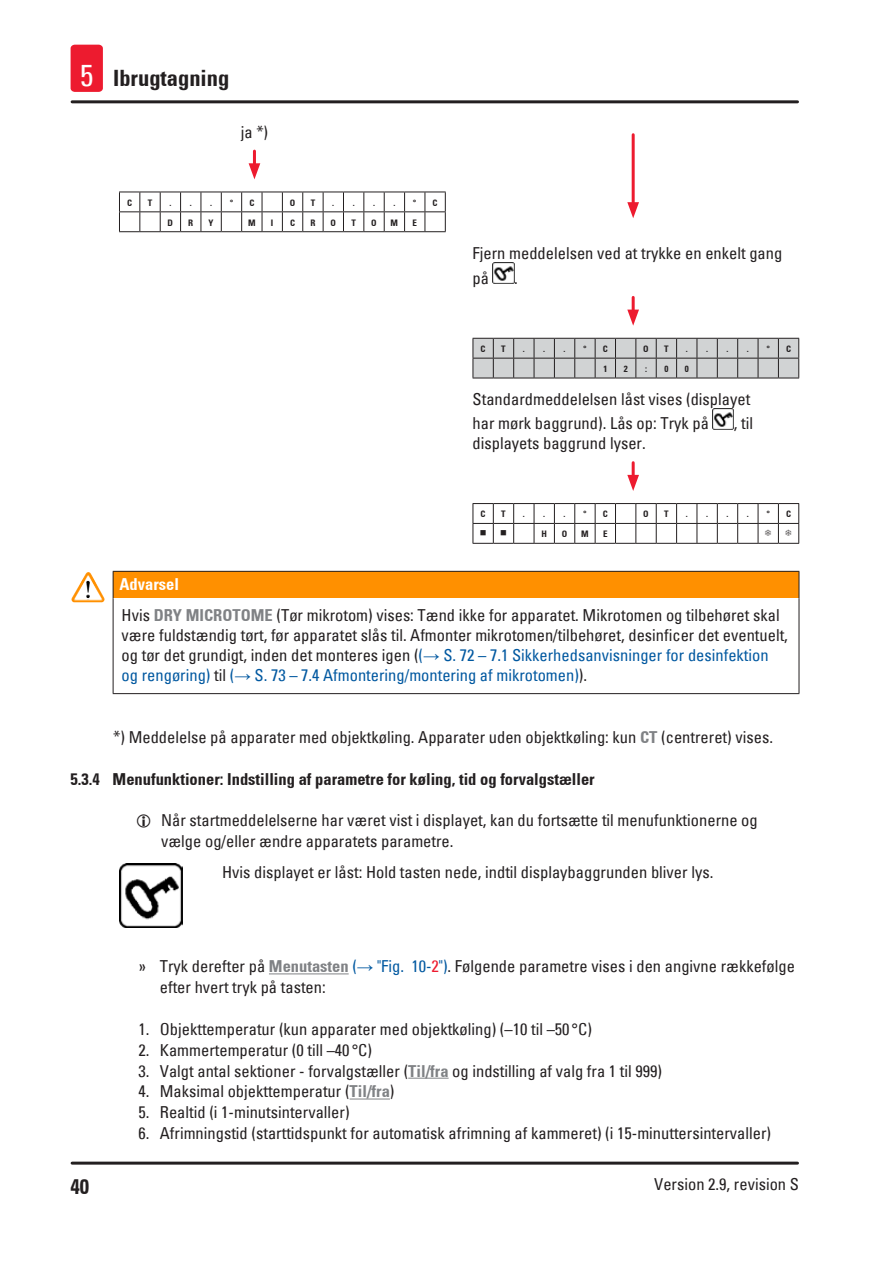
<style>
.page{position:relative;width:893px;height:1263px;background:#fff}
.page>*{position:absolute;margin:0;border:0;box-sizing:border-box;transform-origin:0 0}
.t1{font:700 condensed 22.5px "Univers";color:#231f20}
.t2{font:700 condensed 21px "Univers";color:#231f20}
.Source_of_danger{font:condensed 16.5px/19.8px "Univers";color:#231f20}
.Table_text{font:condensed 16.5px/24.6px "Univers";color:#231f20}
.Description_text{font:condensed 16.5px "Univers";color:#231f20}
.t3{font:700 condensed 16.5px "Univers";color:#231f20}
.Signalword__no_use_a{font:700 condensed 16.5px "Univers";color:#fff}
.Table_heading{font:700 condensed 9px "Univers";color:#231f20}
.Table_heading-2{font:9px "Wingdings";color:#231f20}
.s1{font-weight:400;font-size:30px;color:#fff}
.s2{font-weight:700;color:#808285}
.s3{color:#0058a0}
.s4{font-family:"Arial";font-stretch:normal;color:#0058a0}
.s5{color:#ed1b2f}
</style>
<div class="page">
<hr style="left:72px;top:1161px;width:725px;height:3px;background:#231f20">
<hr style="left:72px;top:100px;width:725px;height:3px;background:#231f20">
<div style="left:71px;top:45px;width:32px;height:47px;background:#ed1b2f;border-radius:4px"></div>
<hr style="left:269px;top:973px;width:80px;height:1px;background:#808285">
<hr style="left:408px;top:1078px;width:41px;height:1px;background:#808285">
<hr style="left:350px;top:1098px;width:40px;height:1px;background:#808285">
<hr style="left:253px;top:151px;width:3px;height:18px;background:#ed1b2f">
<svg style="left:249px;top:163px;width:11px;height:16px"></svg>
<hr style="left:632px;top:135px;width:3px;height:73px;background:#ed1b2f">
<svg style="left:627px;top:202px;width:12px;height:16px"></svg>
<svg style="left:119px;top:192px;width:327px;height:40px"></svg>
<img style="left:493px;top:263px;width:21px;height:21px">
<hr style="left:632px;top:297px;width:3px;height:18px;background:#ed1b2f">
<svg style="left:627px;top:310px;width:12px;height:16px"></svg>
<svg style="left:473px;top:338px;width:326px;height:41px;background:#bdbfc0"></svg>
<img style="left:713px;top:408px;width:21px;height:21px">
<hr style="left:632px;top:463px;width:3px;height:18px;background:#ed1b2f">
<svg style="left:627px;top:475px;width:12px;height:16px"></svg>
<div style="left:113px;top:571px;width:686px;height:27px;background:#ff9000"></div>
<hr style="left:113px;top:598px;width:1px;height:95px;background:#231f20">
<hr style="left:799px;top:598px;width:1px;height:95px;background:#231f20">
<hr style="left:113px;top:693px;width:686px;height:1px;background:#231f20">
<hr style="left:113px;top:571px;width:686px;height:1px;background:#231f20">
<svg style="left:113px;top:572px;width:1px;height:26px"></svg>
<svg style="left:799px;top:572px;width:1px;height:26px"></svg>
<img style="left:74px;top:572px;width:14px;height:23px">
<img style="left:119px;top:863px;width:64px;height:64px">
<svg style="left:473px;top:503px;width:326px;height:41px"></svg>
<h1 class="t1" style="left:80px;top:65px;width:151px"><span class="s1">5</span> Ibrugtagning</h1>
<p class="Table_text" style="left:241px;top:119px;width:29px">ja *)</p>
<p class="Table_heading" style="left:127px;top:197px;width:7px">C</p>
<p class="Table_heading" style="left:148px;top:197px;width:6px">T</p>
<p class="Table_heading" style="left:169px;top:197px;width:3px">.</p>
<p class="Table_heading" style="left:190px;top:197px;width:3px">.</p>
<p class="Table_heading" style="left:210px;top:197px;width:3px">.</p>
<p class="Table_heading" style="left:230px;top:197px;width:5px">°</p>
<p class="Table_heading" style="left:249px;top:197px;width:7px">C</p>
<p class="Table_heading" style="left:290px;top:197px;width:7px">O</p>
<p class="Table_heading" style="left:311px;top:197px;width:6px">T</p>
<p class="Table_heading" style="left:332px;top:197px;width:3px">.</p>
<p class="Table_heading" style="left:353px;top:197px;width:3px">.</p>
<p class="Table_heading" style="left:373px;top:197px;width:3px">.</p>
<p class="Table_heading" style="left:393px;top:197px;width:3px">.</p>
<p class="Table_heading" style="left:413px;top:197px;width:5px">°</p>
<p class="Table_heading" style="left:433px;top:197px;width:7px">C</p>
<p class="Table_heading" style="left:168px;top:217px;width:7px">D</p>
<p class="Table_heading" style="left:188px;top:217px;width:7px">R</p>
<p class="Table_heading" style="left:209px;top:217px;width:7px">Y</p>
<p class="Table_heading" style="left:248px;top:217px;width:9px">M</p>
<p class="Table_heading" style="left:271px;top:217px;width:4px">I</p>
<p class="Table_heading" style="left:290px;top:217px;width:7px">C</p>
<p class="Table_heading" style="left:310px;top:217px;width:7px">R</p>
<p class="Table_heading" style="left:331px;top:217px;width:7px">O</p>
<p class="Table_heading" style="left:351px;top:217px;width:6px">T</p>
<p class="Table_heading" style="left:371px;top:217px;width:7px">O</p>
<p class="Table_heading" style="left:391px;top:217px;width:9px">M</p>
<p class="Table_heading" style="left:412px;top:217px;width:6px">E</p>
<p class="Table_text" style="left:473px;top:241px;width:311px">Fjern meddelelsen ved at trykke en enkelt gang på</p>
<p class="Table_text" style="left:514px;top:265px;width:5px">.</p>
<p class="Table_heading" style="left:481px;top:343px;width:7px">C</p>
<p class="Table_heading" style="left:501px;top:343px;width:6px">T</p>
<p class="Table_heading" style="left:523px;top:343px;width:3px">.</p>
<p class="Table_heading" style="left:543px;top:343px;width:3px">.</p>
<p class="Table_heading" style="left:564px;top:343px;width:3px">.</p>
<p class="Table_heading" style="left:583px;top:343px;width:5px">°</p>
<p class="Table_heading" style="left:603px;top:343px;width:7px">C</p>
<p class="Table_heading" style="left:643px;top:343px;width:7px">O</p>
<p class="Table_heading" style="left:664px;top:343px;width:6px">T</p>
<p class="Table_heading" style="left:686px;top:343px;width:3px">.</p>
<p class="Table_heading" style="left:706px;top:343px;width:3px">.</p>
<p class="Table_heading" style="left:726px;top:343px;width:3px">.</p>
<p class="Table_heading" style="left:747px;top:343px;width:3px">.</p>
<p class="Table_heading" style="left:603px;top:363px;width:5px">1</p>
<p class="Table_heading" style="left:624px;top:363px;width:5px">2</p>
<p class="Table_heading" style="left:645px;top:363px;width:3px">:</p>
<p class="Table_heading" style="left:664px;top:363px;width:5px">0</p>
<p class="Table_heading" style="left:685px;top:363px;width:5px">0</p>
<p class="Table_text" style="left:473px;top:386px;width:279px">Standardmeddelelsen låst vises (displayet har mørk baggrund). Lås op: Tryk på</p>
<p class="Table_text" style="left:734px;top:411px;width:21px">, til</p>
<p class="Table_text" style="left:473px;top:431px;width:175px">displayets baggrund lyser.</p>
<p class="Table_heading" style="left:766px;top:343px;width:5px">°</p>
<p class="Table_heading" style="left:786px;top:343px;width:7px">C</p>
<p class="Table_heading" style="left:481px;top:509px;width:7px">C</p>
<p class="Table_heading" style="left:501px;top:509px;width:6px">T</p>
<p class="Table_heading" style="left:523px;top:509px;width:3px">.</p>
<p class="Table_heading" style="left:543px;top:509px;width:3px">.</p>
<p class="Table_heading" style="left:564px;top:509px;width:3px">.</p>
<p class="Table_heading" style="left:583px;top:509px;width:5px">°</p>
<p class="Table_heading" style="left:603px;top:509px;width:7px">C</p>
<p class="Table_heading" style="left:643px;top:509px;width:7px">O</p>
<p class="Table_heading" style="left:664px;top:509px;width:6px">T</p>
<p class="Table_heading" style="left:686px;top:509px;width:3px">.</p>
<p class="Table_heading" style="left:706px;top:509px;width:3px">.</p>
<p class="Table_heading" style="left:726px;top:509px;width:3px">.</p>
<p class="Table_heading" style="left:747px;top:509px;width:3px">.</p>
<p class="Table_heading-2" style="left:480px;top:528px;width:8px">■</p>
<p class="Table_heading-2" style="left:500px;top:528px;width:8px">■</p>
<p class="Table_heading" style="left:541px;top:529px;width:7px">H</p>
<p class="Table_heading" style="left:562px;top:529px;width:7px">O</p>
<p class="Table_heading" style="left:581px;top:529px;width:9px">M</p>
<p class="Table_heading" style="left:603px;top:529px;width:6px">E</p>
<p class="Table_heading" style="left:766px;top:509px;width:5px">°</p>
<p class="Table_heading" style="left:786px;top:509px;width:7px">C</p>
<p class="Signalword__no_use_a" style="left:119px;top:574px;width:61px">Advarsel</p>
<p class="Source_of_danger" style="left:122px;top:605px;width:668px">Hvis <span class="s2">DRY MICROTOME</span> (Tør mikrotom) vises: Tænd ikke for apparatet. Mikrotomen og tilbehøret skal være fuldstændig tørt, før apparatet slås til. Afmonter mikrotomen/tilbehøret, desinficer det eventuelt, og tør det grundigt, inden det monteres igen (<span class="s3">(</span><span class="s4">→</span> <span class="s3">S. 72 – 7.1 Sikkerhedsanvisninger for desinfektion og rengøring)</span> til <span class="s3">(</span><span class="s4">→</span> <span class="s3">S. 73 – 7.4 Afmontering/montering af mikrotomen)</span>).</p>
<p class="Description_text" style="left:113px;top:727px;width:661px">*) Meddelelse på apparater med objektkøling. Apparater uden objektkøling: kun <span class="s2">CT</span> (centreret) vises.</p>
<p class="t3" style="left:71px;top:769px;width:526px">5.3.4 Menufunktioner: Indstilling af parametre for køling, tid og forvalgstæller</p>
<p class="Source_of_danger" style="left:161px;top:810px;width:598px;line-height:20.9px">Når startmeddelelserne har været vist i displayet, kan du fortsætte til menufunktionerne og vælge og/eller ændre apparatets parametre.</p>
<p class="Table_text" style="left:222px;top:859px;width:493px">Hvis displayet er låst: Hold tasten nede, indtil displaybaggrunden bliver lys.</p>
<p class="Source_of_danger" style="left:160px;top:956px;width:637px;line-height:20.9px;text-indent:-21px">» Tryk derefter på <span class="s2">Menutasten</span> <span class="s3">(</span><span class="s4">→</span> <span class="s3">"Fig. 10‑</span><span class="s5">2</span><span class="s3">")</span>. Følgende parametre vises i den angivne rækkefølge efter hvert tryk på tasten:</p>
<p class="Source_of_danger" style="left:139px;top:1019px;width:455px">1. Objekttemperatur (kun apparater med objektkøling) (–10 til –50 °C)</p>
<p class="Source_of_danger" style="left:139px;top:1039px;width:235px">2. Kammertemperatur (0 till –40 °C)</p>
<p class="Source_of_danger" style="left:139px;top:1060px;width:525px">3. Valgt antal sektioner - forvalgstæller (<span class="s2">Til/fra</span> og indstilling af valg fra 1 til 999)</p>
<p class="Source_of_danger" style="left:139px;top:1081px;width:257px">4. Maksimal objekttemperatur (<span class="s2">Til/fra</span>)</p>
<p class="Source_of_danger" style="left:139px;top:1102px;width:212px">5. Realtid (i 1-minutsintervaller)</p>
<p class="Source_of_danger" style="left:139px;top:1123px;width:634px">6. Afrimningstid (starttidspunkt for automatisk afrimning af kammeret) (i 15-minuttersintervaller)</p>
<p class="t2" style="left:71px;top:1173px;width:20px">40</p>
<p class="Source_of_danger" style="left:654px;top:1173px;width:146px">Version 2.9, revision S</p>
</div>
